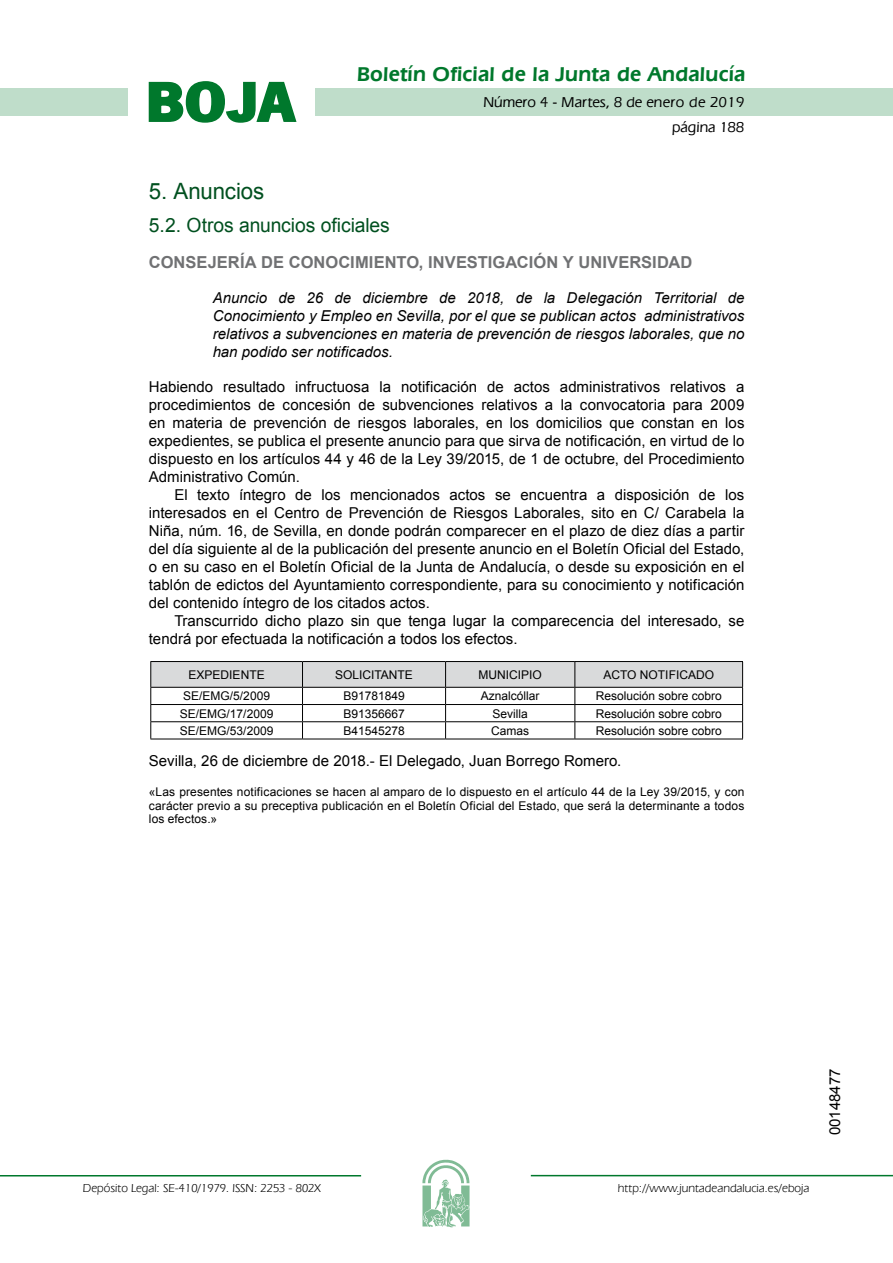
<style>
.page{position:relative;width:893px;height:1263px;background:#fff}
.page>*{position:absolute;margin:0;border:0;box-sizing:border-box;transform-origin:0 0}
.t1{font:700 57.75px "News Got T";color:#00782c;scale:1.14 1}
.t2{font:22.5px "Arial";letter-spacing:-.005em;color:#00501f}
.t3{font:600 21px "Eras IT Cby BT";letter-spacing:.01em;color:#00782c}
.t4{font:19.5px "Arial";letter-spacing:-.005em;color:#00501f}
.t5{font:700 16.5px "Arial";letter-spacing:.005em;color:#707173}
.t6{font:15px/18px "Arial";color:#000;text-align:justify}
.t7{font:italic 15px/18px "Arial";color:#000;text-align:justify}
.t8{font:500 15px/24.5px "Eras IT Cby BT";color:#000;text-align:right}
.t9{font:12px/13.5px "Arial";color:#000;text-align:justify}
.t10{font:12px "Eras IT Cby BT";color:#000}
</style>
<div class="page">
<div style="left:315px;top:88px;width:577px;height:28px;background:#bfddca"></div>
<div style="left:0;top:88px;width:128px;height:28px;background:#bfddca"></div>
<hr style="left:0;top:1175px;width:361px;height:2px;background:#00782c">
<svg style="left:422px;top:1159px;width:47px;height:68px"></svg>
<hr style="left:531px;top:1175px;width:361px;height:1px;background:#00782c">
<svg style="left:148px;top:81px;width:149px;height:42px"></svg>
<hr style="left:150px;top:661px;width:152px;height:1px;background:#000">
<hr style="left:302px;top:661px;width:143px;height:1px;background:#000">
<hr style="left:445px;top:661px;width:130px;height:1px;background:#000">
<hr style="left:575px;top:661px;width:168px;height:1px;background:#000">
<svg style="left:150px;top:662px;width:593px;height:77px"></svg>
<hr style="left:150px;top:739px;width:152px;height:1px;background:#000">
<hr style="left:302px;top:739px;width:143px;height:1px;background:#000">
<hr style="left:445px;top:739px;width:130px;height:1px;background:#000">
<hr style="left:575px;top:739px;width:168px;height:1px;background:#000">
<h1 class="t1" style="left:145px;top:68px;width:133px">BOJA</h1>
<h3 class="t3" style="left:357px;top:62px;width:390px">Boletín Oficial de la Junta de Andalucía</h3>
<p class="t8" style="left:483px;top:90px;width:262px">Número 4 - Martes, 8 de enero de 2019 página 188</p>
<h2 class="t2" style="left:149px;top:177px;width:117px">5. Anuncios</h2>
<h3 class="t4" style="left:149px;top:212px;width:242px">5.2. Otros anuncios oficiales</h3>
<p class="t5" style="left:149px;top:251px;width:545px">CONSEJERÍA DE CONOCIMIENTO, INVESTIGACIÓN Y UNIVERSIDAD</p>
<p class="t7" style="left:213px;top:289px;width:533px">Anuncio de 26 de diciembre de 2018, de la Delegación Territorial de Conocimiento y Empleo en Sevilla, por el que se publican actos administrativos relativos a subvenciones en materia de prevención de riesgos laborales, que no han podido ser notificados.</p>
<p class="t6" style="left:149px;top:378px;width:597px">Habiendo resultado infructuosa la notificación de actos administrativos relativos a procedimientos de concesión de subvenciones relativos a la convocatoria para 2009 en materia de prevención de riesgos laborales, en los domicilios que constan en los expedientes, se publica el presente anuncio para que sirva de notificación, en virtud de lo dispuesto en los artículos 44 y 46 de la Ley 39/2015, de 1 de octubre, del Procedimiento Administrativo Común.</p>
<p class="t6" style="left:149px;top:486px;width:597px;text-indent:26px">El texto íntegro de los mencionados actos se encuentra a disposición de los interesados en el Centro de Prevención de Riesgos Laborales, sito en C/ Carabela la Niña, núm. 16, de Sevilla, en donde podrán comparecer en el plazo de diez días a partir del día siguiente al de la publicación del presente anuncio en el Boletín Oficial del Estado, o en su caso en el Boletín Oficial de la Junta de Andalucía, o desde su exposición en el tablón de edictos del Ayuntamiento correspondiente, para su conocimiento y notificación del contenido íntegro de los citados actos.</p>
<p class="t6" style="left:149px;top:612px;width:597px;text-indent:26px">Transcurrido dicho plazo sin que tenga lugar la comparecencia del interesado, se tendrá por efectuada la notificación a todos los efectos.</p>
<p class="t9" style="left:189px;top:668px;width:78px">EXPEDIENTE</p>
<p class="t9" style="left:335px;top:668px;width:79px">SOLICITANTE</p>
<p class="t9" style="left:478px;top:668px;width:65px">MUNICIPIO</p>
<p class="t9" style="left:603px;top:668px;width:112px">ACTO NOTIFICADO</p>
<p class="t9" style="left:183px;top:689px;width:88px">SE/EMG/5/2009</p>
<p class="t9" style="left:343px;top:689px;width:63px">B91781849</p>
<p class="t9" style="left:481px;top:689px;width:60px">Aznalcóllar</p>
<p class="t9" style="left:595px;top:689px;width:128px">Resolución sobre cobro</p>
<p class="t9" style="left:180px;top:707px;width:95px">SE/EMG/17/2009</p>
<p class="t9" style="left:343px;top:707px;width:63px">B91356667</p>
<p class="t9" style="left:492px;top:707px;width:37px">Sevilla</p>
<p class="t9" style="left:595px;top:707px;width:128px">Resolución sobre cobro</p>
<p class="t9" style="left:180px;top:724px;width:95px">SE/EMG/53/2009</p>
<p class="t9" style="left:343px;top:724px;width:63px">B41545278</p>
<p class="t9" style="left:491px;top:724px;width:40px">Camas</p>
<p class="t9" style="left:595px;top:724px;width:128px">Resolución sobre cobro</p>
<p class="t6" style="left:149px;top:752px;width:474px">Sevilla, 26 de diciembre de 2018.- El Delegado, Juan Borrego Romero.</p>
<p class="t9" style="left:149px;top:785px;width:597px">«Las presentes notificaciones se hacen al amparo de lo dispuesto en el artículo 44 de la Ley 39/2015, y con carácter previo a su preceptiva publicación en el Boletín Oficial del Estado, que será la determinante a todos los efectos.»</p>
<p class="t10" style="left:83px;top:1181px;width:239px">Depósito Legal: SE-410/1979. ISSN: 2253 - 802X</p>
<p class="t10" style="left:618px;top:1181px;width:193px">http://www.juntadeandalucia.es/eboja</p>
<p class="t6" style="left:826px;top:1135px;width:68px;rotate:-90deg">00148477</p>
</div>
